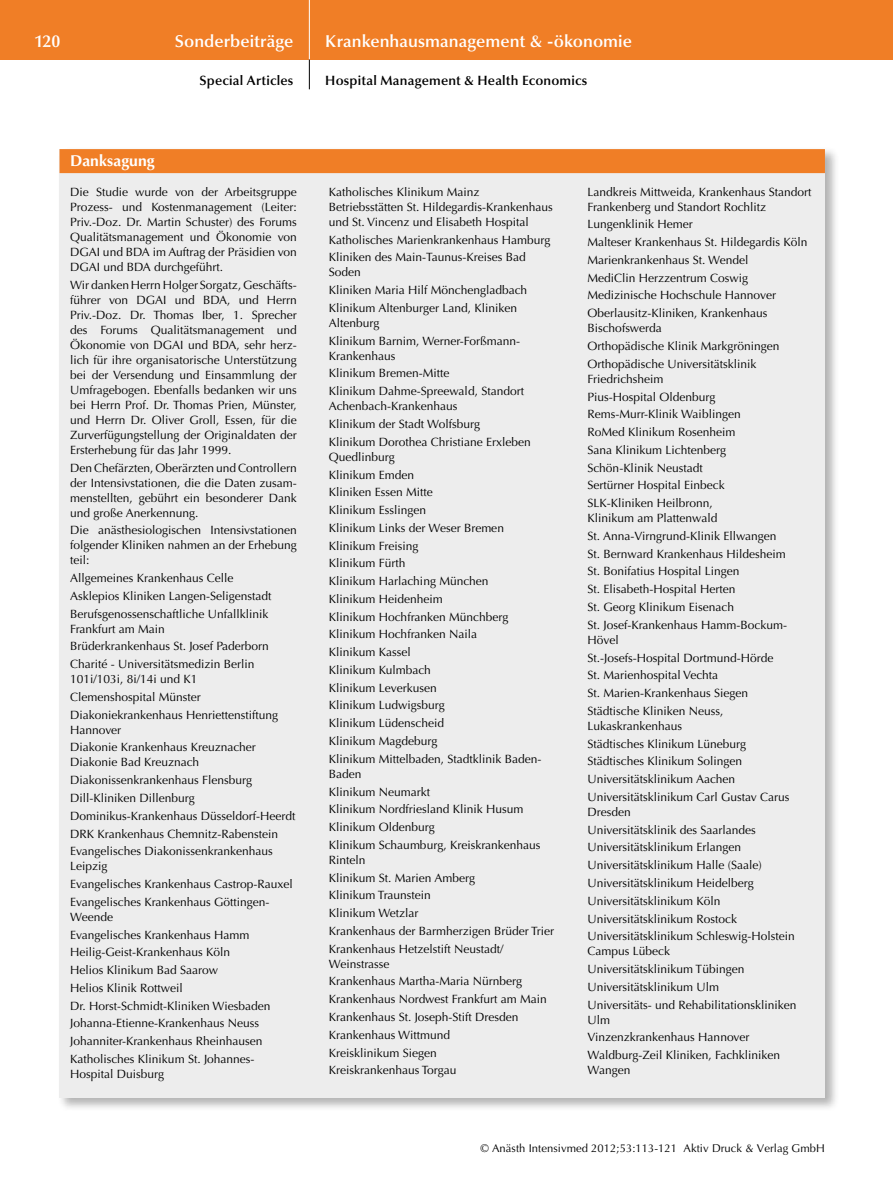
<style>
.page{position:relative;width:893px;height:1191px;background:#fff}
.page>*{position:absolute;margin:0;border:0;box-sizing:border-box;transform-origin:0 0}
.t1{font:600 17.25px "Optima";color:#fff}
.t2{font:700 15.75px "Optima";letter-spacing:.005em;color:#fff}
.t3{font:600 13.5px "Optima";letter-spacing:.015em;color:#000}
.t4{font:12px/17.7px "Optima";color:#000}
.t5{font:11.25px "Optima";letter-spacing:.005em;color:#000}
</style>
<div class="page">
<div style="left:0;top:0;width:893px;height:60px;background:#f07e26"></div>
<hr style="left:309px;top:0;width:1px;height:60px;background:#fff">
<svg style="left:309px;top:60px;width:1px;height:29px"></svg>
<div style="left:57px;top:147px;width:782px;height:964px;background:#000;opacity:.3"></div>
<div style="left:60px;top:149px;width:765px;height:948px;background:#ededed"></div>
<div style="left:60px;top:149px;width:765px;height:24px;background:#f07e26"></div>
<h1 class="t1" style="left:34px;top:31px;width:28px">120</h1>
<h1 class="t1" style="left:175px;top:31px;width:120px">Sonderbeiträge</h1>
<h1 class="t1" style="left:325px;top:31px;width:308px">Krankenhausmanagement &amp; -ökonomie</h1>
<p class="t3" style="left:199px;top:73px;width:95px">Special Articles</p>
<p class="t3" style="left:325px;top:73px;width:264px">Hospital Management &amp; Health Economics</p>
<h2 class="t2" style="left:70px;top:152px;width:86px">Danksagung</h2>
<p class="t4" style="left:70px;top:184px;width:228px;line-height:15px;text-align:justify">Die Studie wurde von der Arbeitsgruppe Prozess- und Kostenmanagement (Leiter:<br>Priv.-Doz. Dr. Martin Schuster) des Forums Qualitätsmanagement und Ökonomie von DGAI und BDA im Auftrag der Präsidien von DGAI und BDA durchgeführt.</p>
<p class="t4" style="left:70px;top:277px;width:228px;line-height:15px;text-align:justify">Wir danken Herrn Holger Sorgatz, Geschäfts&shy;führer von DGAI und BDA, und Herrn Priv.-Doz. Dr. Thomas Iber, 1. Sprecher des Forums Qualitätsmanagement und Ökonomie von DGAI und BDA, sehr herz&shy;lich für ihre organisatorische Unterstützung bei der Versendung und Einsammlung der Umfragebogen. Ebenfalls bedanken wir uns bei Herrn Prof. Dr. Thomas Prien, Münster, und Herrn Dr. Oliver Groll, Essen, für die Zurverfügungstellung der Originaldaten der Ersterhebung für das Jahr 1999.</p>
<p class="t4" style="left:70px;top:460px;width:228px;line-height:15px;text-align:justify">Den Chefärzten, Oberärzten und Controllern der Intensivstationen, die die Daten zusam&shy;menstellten, gebührt ein besonderer Dank und große Anerkennung.</p>
<p class="t4" style="left:70px;top:523px;width:228px;line-height:15px;text-align:justify">Die anästhesiologischen Intensivstationen folgender Kliniken nahmen an der Erhebung teil:</p>
<p class="t4" style="left:70px;top:569px;width:203px">Allgemeines Krankenhaus Celle<br>Asklepios Kliniken Langen-Seligenstadt<br>Berufsgenossenschaftliche Unfallklinik</p>
<p class="t4" style="left:70px;top:620px;width:200px">Frankfurt am Main<br>Brüderkrankenhaus St. Josef Paderborn<br>Charité - Universitätsmedizin Berlin</p>
<p class="t4" style="left:70px;top:670px;width:209px">101i/103i, 8i/14i und K1<br>Clemenshospital Münster<br>Diakoniekrankenhaus Henriettenstiftung</p>
<p class="t4" style="left:70px;top:721px;width:187px">Hannover<br>Diakonie Krankenhaus Kreuznacher</p>
<p class="t4" style="left:70px;top:753px;width:227px">Diakonie Bad Kreuznach Diakonissenkrankenhaus Flensburg Dill-Kliniken Dillenburg Dominikus-Krankenhaus Düsseldorf-Heerdt DRK Krankenhaus Chemnitz-Rabenstein Evangelisches Diakonissenkrankenhaus</p>
<p class="t4" style="left:70px;top:857px;width:224px">Leipzig<br>Evangelisches Krankenhaus Castrop-Rauxel<br>Evangelisches Krankenhaus Göttingen-</p>
<p class="t4" style="left:70px;top:908px;width:202px">Weende<br>Evangelisches Krankenhaus Hamm<br>Heilig-Geist-Krankenhaus Köln<br>Helios Klinikum Bad Saarow<br>Helios Klinik Rottweil<br>Dr. Horst-Schmidt-Kliniken Wiesbaden<br>Johanna-Etienne-Krankenhaus Neuss<br>Johanniter-Krankenhaus Rheinhausen<br>Katholisches Klinikum St. Johannes-</p>
<p class="t4" style="left:70px;top:1065px;width:96px">Hospital Duisburg</p>
<p class="t4" style="left:329px;top:184px;width:225px;line-height:15px">Katholisches Klinikum Mainz<br>Betriebsstätten St. Hildegardis-Krankenhaus und St. Vincenz und Elisabeth Hospital</p>
<p class="t4" style="left:329px;top:231px;width:223px">Katholisches Marienkrankenhaus Hamburg<br>Kliniken des Main-Taunus-Kreises Bad</p>
<p class="t4" style="left:329px;top:264px;width:200px">Soden<br>Kliniken Maria Hilf Mönchengladbach<br>Klinikum Altenburger Land, Kliniken</p>
<p class="t4" style="left:329px;top:314px;width:193px">Altenburg<br>Klinikum Barnim, Werner-Forßmann-</p>
<p class="t4" style="left:329px;top:347px;width:197px">Krankenhaus<br>Klinikum Bremen-Mitte<br>Klinikum Dahme-Spreewald, Standort</p>
<p class="t4" style="left:329px;top:397px;width:204px">Achenbach-Krankenhaus<br>Klinikum der Stadt Wolfsburg<br>Klinikum Dorothea Christiane Erxleben</p>
<p class="t4" style="left:329px;top:448px;width:214px">Quedlinburg<br>Klinikum Emden<br>Kliniken Essen Mitte<br>Klinikum Esslingen<br>Klinikum Links der Weser Bremen<br>Klinikum Freising<br>Klinikum Fürth<br>Klinikum Harlaching München<br>Klinikum Heidenheim<br>Klinikum Hochfranken Münchberg<br>Klinikum Hochfranken Naila<br>Klinikum Kassel<br>Klinikum Kulmbach<br>Klinikum Leverkusen<br>Klinikum Ludwigsburg<br>Klinikum Lüdenscheid<br>Klinikum Magdeburg<br>Klinikum Mittelbaden, Stadtklinik Baden-</p>
<p class="t4" style="left:329px;top:765px;width:213px">Baden<br>Klinikum Neumarkt<br>Klinikum Nordfriesland Klinik Husum<br>Klinikum Oldenburg<br>Klinikum Schaumburg, Kreiskrankenhaus</p>
<p class="t4" style="left:329px;top:851px;width:227px">Rinteln<br>Klinikum St. Marien Amberg<br>Klinikum Traunstein<br>Klinikum Wetzlar<br>Krankenhaus der Barmherzigen Brüder Trier<br>Krankenhaus Hetzelstift Neustadt/</p>
<p class="t4" style="left:329px;top:955px;width:219px">Weinstrasse<br>Krankenhaus Martha-Maria Nürnberg<br>Krankenhaus Nordwest Frankfurt am Main<br>Krankenhaus St. Joseph-Stift Dresden<br>Krankenhaus Wittmund<br>Kreisklinikum Siegen<br>Kreiskrankenhaus Torgau</p>
<p class="t4" style="left:587px;top:184px;width:225px;line-height:15px">Landkreis Mittweida, Krankenhaus Standort<br>Frankenberg und Standort Rochlitz</p>
<p class="t4" style="left:587px;top:216px;width:221px">Lungenklinik Hemer<br>Malteser Krankenhaus St. Hildegardis Köln<br>Marienkrankenhaus St. Wendel<br>MediClin Herzzentrum Coswig<br>Medizinische Hochschule Hannover<br>Oberlausitz-Kliniken, Krankenhaus</p>
<p class="t4" style="left:587px;top:319px;width:193px">Bischofswerda<br>Orthopädische Klinik Markgröningen<br>Orthopädische Universitätsklinik</p>
<p class="t4" style="left:587px;top:370px;width:155px">Friedrichsheim<br>Pius-Hospital Oldenburg<br>Rems-Murr-Klinik Waiblingen<br>RoMed Klinikum Rosenheim<br>Sana Klinikum Lichtenberg<br>Schön-Klinik Neustadt<br>Sertürner Hospital Einbeck<br>SLK-Kliniken Heilbronn,</p>
<p class="t4" style="left:587px;top:509px;width:201px">Klinikum am Plattenwald<br>St. Anna-Virngrund-Klinik Ellwangen St. Bernward Krankenhaus Hildesheim St. Bonifatius Hospital Lingen<br>St. Elisabeth-Hospital Herten<br>St. Georg Klinikum Eisenach<br>St. Josef-Krankenhaus Hamm-Bockum-</p>
<p class="t4" style="left:587px;top:631px;width:187px">Hövel<br>St.-Josefs-Hospital Dortmund-Hörde<br>St. Marienhospital Vechta<br>St. Marien-Krankenhaus Siegen<br>Städtische Kliniken Neuss,</p>
<p class="t4" style="left:587px;top:717px;width:204px">Lukaskrankenhaus<br>Städtisches Klinikum Lüneburg<br>Städtisches Klinikum Solingen<br>Universitätsklinikum Aachen<br>Universitätsklinikum Carl Gustav Carus</p>
<p class="t4" style="left:587px;top:803px;width:209px">Dresden<br>Universitätsklinik des Saarlandes<br>Universitätsklinikum Erlangen<br>Universitätsklinikum Halle (Saale)<br>Universitätsklinikum Heidelberg<br>Universitätsklinikum Köln<br>Universitätsklinikum Rostock<br>Universitätsklinikum Schleswig-Holstein</p>
<p class="t4" style="left:587px;top:942px;width:211px">Campus Lübeck<br>Universitätsklinikum Tübingen<br>Universitätsklinikum Ulm<br>Universitäts- und Rehabilitationskliniken</p>
<p class="t4" style="left:587px;top:1010px;width:194px">Ulm<br>Vinzenzkrankenhaus Hannover<br>Waldburg-Zeil Kliniken, Fachkliniken</p>
<p class="t4" style="left:587px;top:1061px;width:44px">Wangen</p>
<p class="t5" style="left:480px;top:1142px;width:346px">© Anästh Intensivmed 2012;53:113-121 Aktiv Druck &amp; Verlag GmbH</p>
</div>
